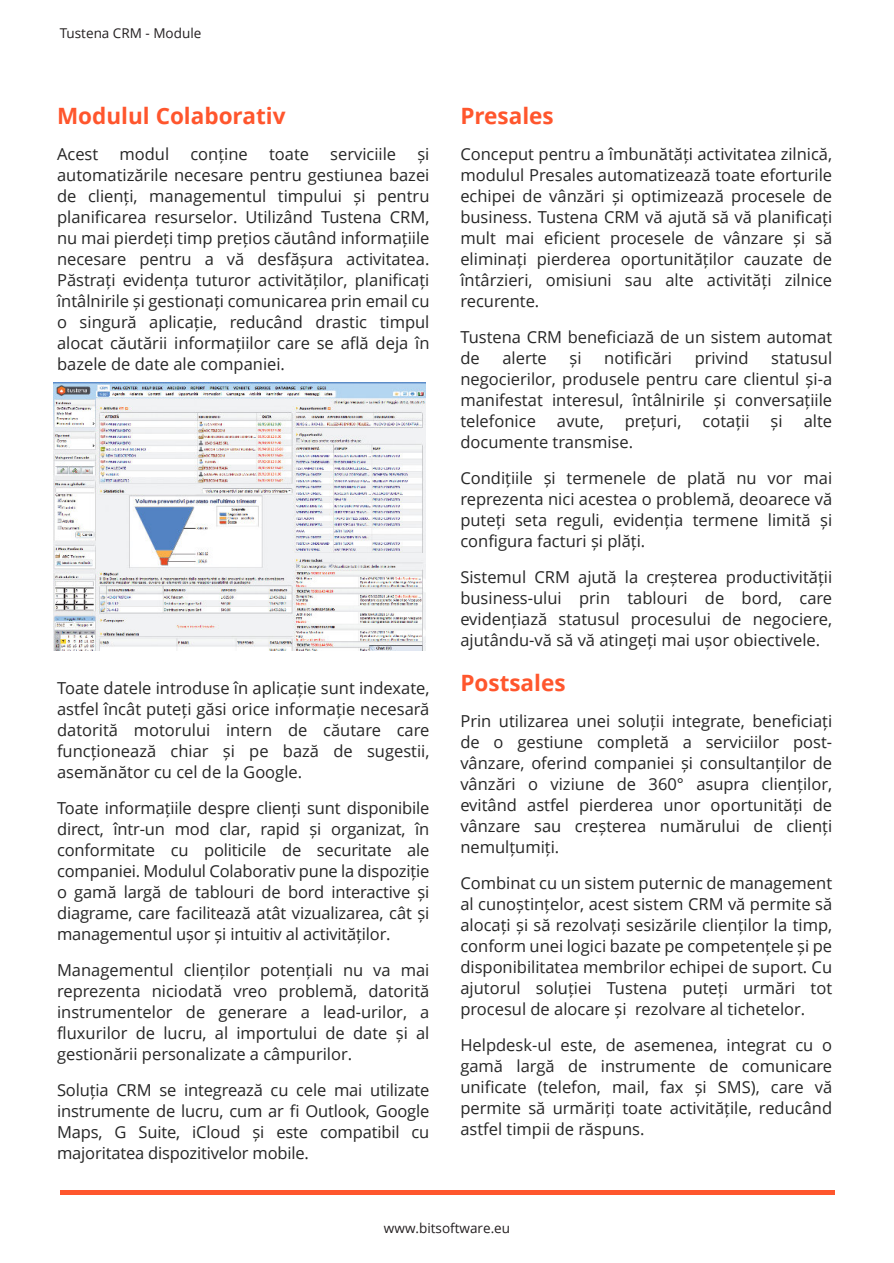
<style>
.page{position:relative;width:894px;height:1263px;background:#fff}
.page>*{position:absolute;margin:0;border:0;box-sizing:border-box;transform-origin:0 0}
.t1{font:700 22.5px "Open Sans";color:#ff562d}
.t2{font:16.5px/21px "Open Sans";color:#262626;text-align:justify}
.t3{font:13.5px "Open Sans";color:#231f20}
</style>
<div class="page">
<hr style="left:60px;top:1191px;width:774px;height:4px;background:#ff562d">
<img style="left:53px;top:383px;width:372px;height:268px">
<p class="t3" style="left:60px;top:28px;width:143px">Tustena CRM - Module</p>
<h1 class="t1" style="left:57px;top:107px;width:230px">Modulul Colaborativ</h1>
<p class="t2" style="left:57px;top:145px;width:43px">Acest</p>
<p class="t2" style="left:119px;top:145px;width:51px">modul</p>
<p class="t2" style="left:190px;top:145px;width:59px">conține</p>
<p class="t2" style="left:269px;top:145px;width:42px">toate</p>
<p class="t2" style="left:330px;top:145px;width:67px">serviciile</p>
<p class="t2" style="left:57px;top:145px;width:374px;text-indent:360px">și automatizările necesare pentru gestiunea bazei de clienți, managementul timpului și pentru planificarea resurselor. Utilizând Tustena CRM, nu mai pierdeți timp prețios căutând informațiile necesare pentru a vă desfășura activitatea.<br>Păstrați evidența tuturor activităților, planificați întâlnirile și gestionați comunicarea prin email cu o singură aplicație, reducând drastic timpul alocat căutării informațiilor care se află deja în bazele de date ale companiei.</p>
<p class="t2" style="left:57px;top:679px;width:374px">Toate datele introduse în aplicație sunt indexate, astfel încât puteți găsi orice informație necesară datorită motorului intern de căutare care funcționează chiar și pe bază de sugestii, asemănător cu cel de la Google.</p>
<p class="t2" style="left:57px;top:799px;width:374px">Toate informațiile despre clienți sunt disponibile direct, într-un mod clar, rapid și organizat, în conformitate cu politicile de securitate ale companiei. Modulul Colaborativ pune la dispoziție o gamă largă de tablouri de bord interactive și diagrame, care facilitează atât vizualizarea, cât și managementul ușor și intuitiv al activităților.</p>
<p class="t2" style="left:57px;top:961px;width:374px">Managementul clienților potențiali nu va mai reprezenta niciodată vreo problemă, datorită instrumentelor de generare a lead-urilor, a fluxurilor de lucru, al importului de date și al gestionării personalizate a câmpurilor.</p>
<p class="t2" style="left:57px;top:1081px;width:374px">Soluția CRM se integrează cu cele mai utilizate instrumente de lucru, cum ar fi Outlook, Google Maps, G Suite, iCloud și este compatibil cu majoritatea dispozitivelor mobile.</p>
<h1 class="t1" style="left:460px;top:107px;width:95px">Presales</h1>
<p class="t2" style="left:460px;top:145px;width:373px">Conceput pentru a îmbunătăți activitatea zilnică, modulul Presales automatizează toate eforturile echipei de vânzări și optimizează procesele de business. Tustena CRM vă ajută să vă planificați mult mai eficient procesele de vânzare și să eliminați pierderea oportunităților cauzate de întârzieri, omisiuni sau alte activități zilnice recurente.</p>
<p class="t2" style="left:460px;top:328px;width:373px">Tustena CRM beneficiază de un sistem automat de</p>
<p class="t2" style="left:502px;top:349px;width:46px">alerte</p>
<p class="t2" style="left:569px;top:349px;width:14px">și</p>
<p class="t2" style="left:604px;top:349px;width:69px">notificări</p>
<p class="t2" style="left:694px;top:349px;width:55px">privind</p>
<p class="t2" style="left:460px;top:349px;width:373px;text-indent:310px">statusul negocierilor, produsele pentru care clientul și-a manifestat interesul, întâlnirile și conversațiile telefonice</p>
<p class="t2" style="left:556px;top:412px;width:48px">avute,</p>
<p class="t2" style="left:624px;top:412px;width:58px">prețuri,</p>
<p class="t2" style="left:702px;top:412px;width:49px">cotații</p>
<p class="t2" style="left:770px;top:412px;width:14px">și</p>
<p class="t2" style="left:803px;top:412px;width:30px">alte</p>
<p class="t2" style="left:460px;top:426px;width:373px;line-height:36px">documente transmise.<br>Condițiile și termenele de plată nu vor mai</p>
<p class="t2" style="left:460px;top:490px;width:373px">reprezenta nici acestea o problemă, deoarece vă puteți seta reguli, evidenția termene limită și configura facturi și plăți.</p>
<p class="t2" style="left:460px;top:568px;width:373px">Sistemul CRM ajută la creșterea productivității business-ului prin tablouri de bord, care evidențiază statusul procesului de negociere, ajutându-vă să vă atingeți mai ușor obiectivele.</p>
<h1 class="t1" style="left:460px;top:674px;width:107px">Postsales</h1>
<p class="t2" style="left:460px;top:712px;width:373px">Prin utilizarea unei soluții integrate, beneficiați de o gestiune completă a serviciilor post&shy;vânzare, oferind companiei și consultanților de vânzări o viziune de 360° asupra clienților, evitând astfel pierderea unor oportunități de vânzare sau creșterea numărului de clienți nemulțumiți.</p>
<p class="t2" style="left:460px;top:874px;width:373px">Combinat cu un sistem puternic de management al cunoștințelor, acest sistem CRM vă permite să alocați și să rezolvați sesizările clienților la timp, conform unei logici bazate pe competențele și pe disponibilitatea membrilor echipei de suport. Cu ajutorul soluției Tustena puteți urmări tot procesul de alocare și rezolvare al tichetelor.</p>
<p class="t2" style="left:460px;top:1036px;width:373px">Helpdesk-ul este, de asemenea, integrat cu o gamă largă de instrumente de comunicare unificate (telefon, mail, fax și SMS), care vă permite să urmăriți toate activitățile, reducând astfel timpii de răspuns.</p>
<p class="t3" style="left:384px;top:1223px;width:128px">www.bitsoftware.eu</p>
</div>
